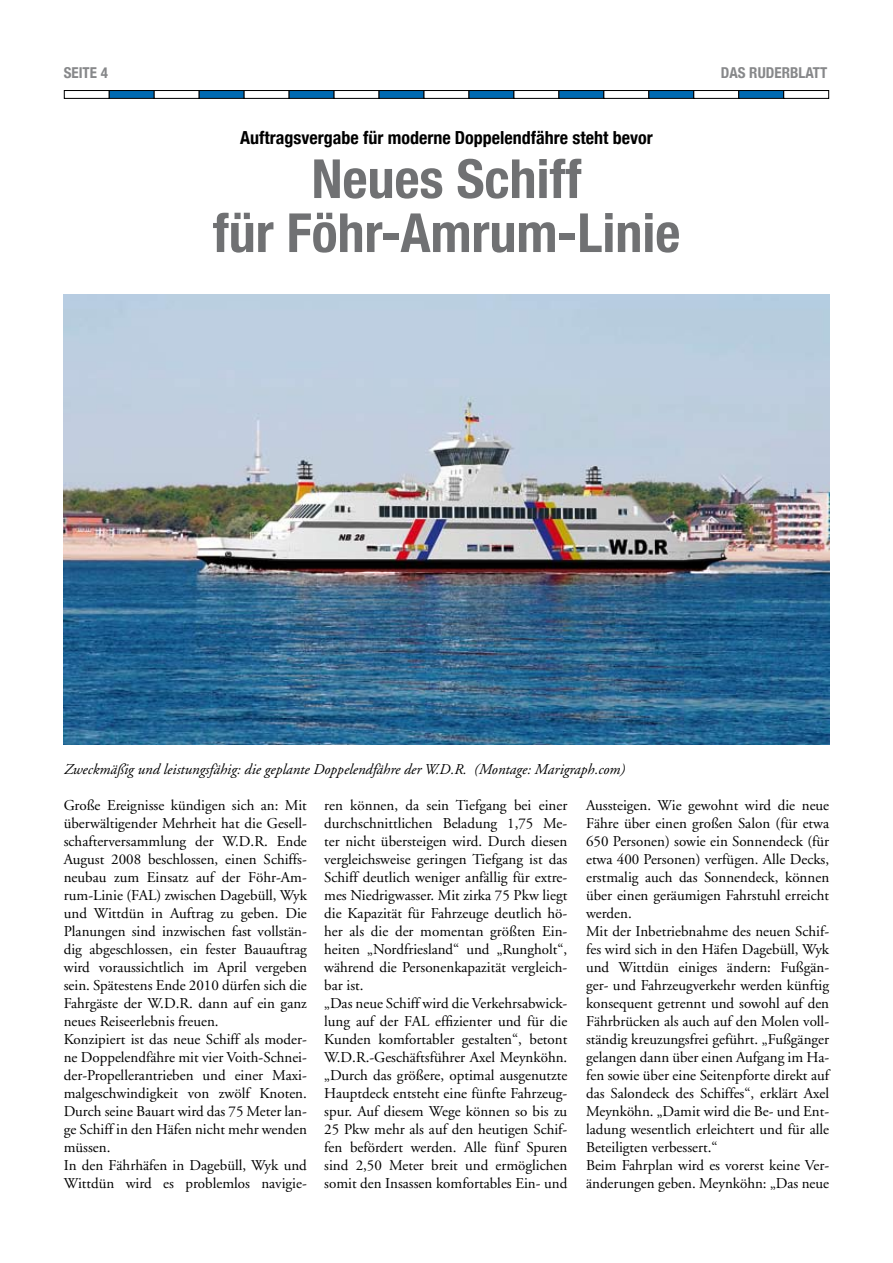
<style>
.page{position:relative;width:893px;height:1263px;background:#fff}
.page>*{position:absolute;margin:0;border:0;box-sizing:border-box;transform-origin:0 0}
.t1{font:700 condensed 54px/54px "Helvetica Neue";color:#707173;text-align:center}
.t2{font:700 condensed 18px "Helvetica Neue";color:#000}
.t3{font:15px/18px "Adobe Garamond";color:#000}
.t4{font:italic 15px "Adobe Garamond";color:#000}
.t5{font:700 condensed 15px "Helvetica Neue";color:#87888a}
</style>
<div class="page">
<div style="left:64px;top:90px;width:46px;height:9px;border:1px solid #000"></div>
<div style="left:109px;top:91px;width:45px;height:7px;background:#006ab2"></div>
<div style="left:109px;top:90px;width:46px;height:9px;border:1px solid #000"></div>
<div style="left:154px;top:90px;width:46px;height:9px;border:1px solid #000"></div>
<div style="left:199px;top:91px;width:45px;height:7px;background:#006ab2"></div>
<div style="left:199px;top:90px;width:46px;height:9px;border:1px solid #000"></div>
<div style="left:244px;top:90px;width:46px;height:9px;border:1px solid #000"></div>
<div style="left:289px;top:91px;width:45px;height:7px;background:#006ab2"></div>
<div style="left:289px;top:90px;width:46px;height:9px;border:1px solid #000"></div>
<div style="left:334px;top:90px;width:46px;height:9px;border:1px solid #000"></div>
<div style="left:379px;top:91px;width:45px;height:7px;background:#006ab2"></div>
<div style="left:379px;top:90px;width:45px;height:9px;border:1px solid #000"></div>
<div style="left:423px;top:90px;width:46px;height:9px;border:1px solid #000"></div>
<div style="left:469px;top:91px;width:45px;height:7px;background:#006ab2"></div>
<div style="left:468px;top:90px;width:46px;height:9px;border:1px solid #000"></div>
<div style="left:513px;top:90px;width:46px;height:9px;border:1px solid #000"></div>
<div style="left:559px;top:91px;width:45px;height:7px;background:#006ab2"></div>
<div style="left:558px;top:90px;width:46px;height:9px;border:1px solid #000"></div>
<div style="left:603px;top:90px;width:46px;height:9px;border:1px solid #000"></div>
<div style="left:649px;top:91px;width:45px;height:7px;background:#006ab2"></div>
<div style="left:648px;top:90px;width:46px;height:9px;border:1px solid #000"></div>
<div style="left:693px;top:90px;width:46px;height:9px;border:1px solid #000"></div>
<div style="left:739px;top:91px;width:45px;height:7px;background:#006ab2"></div>
<div style="left:738px;top:90px;width:46px;height:9px;border:1px solid #000"></div>
<div style="left:783px;top:90px;width:46px;height:9px;border:1px solid #000"></div>
<img style="left:64px;top:294px;width:765px;height:450px">
<p class="t5" style="left:64px;top:64px;width:46px">seite 4</p>
<p class="t5" style="left:721px;top:64px;width:108px">Das Ruderblatt</p>
<p class="t2" style="left:240px;top:127px;width:414px">Auftragsvergabe für moderne Doppelendfähre steht bevor</p>
<h1 class="t1" style="left:213px;top:151px;width:469px">Neues Schiff<br>für Föhr-Amrum-Linie</h1>
<p class="t4" style="left:64px;top:761px;width:562px">Zweckmäßig und leistungsfähig: die geplante Doppelendfähre der W.D.R. (Montage: Marigraph.com)</p>
<p class="t3" style="left:64px;top:797px;width:245px">Große Ereignisse kündigen sich an: Mit überwältigender Mehrheit hat die Gesell&shy;schafterversammlung der W.D.R. Ende August 2008 beschlossen, einen Schiffs&shy;neubau zum Einsatz auf der Föhr-Am&shy;rum-Linie (FAL) zwischen Dagebüll, Wyk und Wittdün in Auftrag zu geben. Die Planungen sind inzwischen fast vollstän&shy;dig abgeschlossen, ein fester Bauauftrag wird voraussichtlich im April vergeben sein. Spätestens Ende 2010 dürfen sich die Fahrgäste der W.D.R. dann auf ein ganz neues Reiseerlebnis freuen.<br>Konzipiert ist das neue Schiff als moder&shy;ne Doppelendfähre mit vier Voith-Schnei&shy;der-Propellerantrieben und einer Maxi&shy;malgeschwindigkeit von zwölf Knoten.<br>Durch seine Bauart wird das 75 Meter lan&shy;ge Schiff in den Häfen nicht mehr wenden müssen.<br>In den Fährhäfen in Dagebüll, Wyk und Wittdün wird es problemlos navigie-</p>
<p class="t3" style="left:324px;top:797px;width:245px">ren können, da sein Tiefgang bei einer durchschnittlichen Beladung 1,75 Me&shy;ter nicht übersteigen wird. Durch diesen vergleichsweise geringen Tiefgang ist das Schiff deutlich weniger anfällig für extre&shy;mes Niedrigwasser. Mit zirka 75 Pkw liegt die Kapazität für Fahrzeuge deutlich hö&shy;her als die der momentan größten Ein&shy;heiten „Nordfriesland“ und „Rungholt“, während die Personenkapazität vergleich&shy;bar ist.<br>„Das neue Schiff wird die Verkehrsabwick&shy;lung auf der FAL effizienter und für die Kunden komfortabler gestalten“, betont W.D.R.-Geschäftsführer Axel Meynköhn. „Durch das größere, optimal ausgenutzte Hauptdeck entsteht eine fünfte Fahrzeug&shy;spur. Auf diesem Wege können so bis zu 25 Pkw mehr als auf den heutigen Schif&shy;fen befördert werden. Alle fünf Spuren sind 2,50 Meter breit und ermöglichen somit den Insassen komfortables Ein- und</p>
<p class="t3" style="left:586px;top:797px;width:245px">Aussteigen. Wie gewohnt wird die neue Fähre über einen großen Salon (für etwa 650 Personen) sowie ein Sonnendeck (für etwa 400 Personen) verfügen. Alle Decks, erstmalig auch das Sonnendeck, können über einen geräumigen Fahrstuhl erreicht werden.<br>Mit der Inbetriebnahme des neuen Schif&shy;fes wird sich in den Häfen Dagebüll, Wyk und Wittdün einiges ändern: Fußgän&shy;ger- und Fahrzeugverkehr werden künftig konsequent getrennt und sowohl auf den Fährbrücken als auch auf den Molen voll&shy;ständig kreuzungsfrei geführt. „Fußgänger gelangen dann über einen Aufgang im Ha&shy;fen sowie über eine Seitenpforte direkt auf das Salondeck des Schiffes“, erklärt Axel Meynköhn. „Damit wird die Be- und Ent&shy;ladung wesentlich erleichtert und für alle Beteiligten verbessert.“<br>Beim Fahrplan wird es vorerst keine Ver&shy;änderungen geben. Meynköhn: „Das neue</p>
</div>
